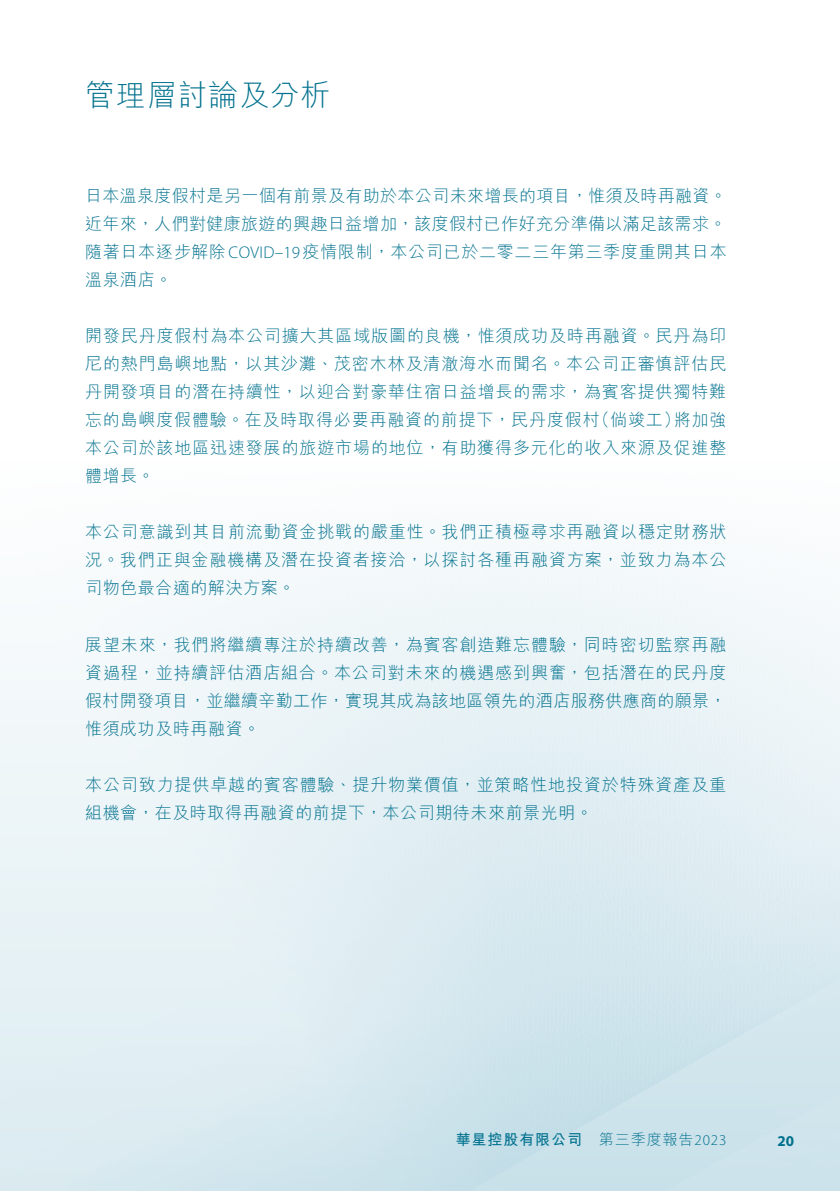
<style>
.page{position:relative;width:840px;height:1191px;background:#fff}
.page>*{position:absolute;margin:0;border:0;box-sizing:border-box;transform-origin:0 0}
.t1{font:300 30px "M Hei HK";letter-spacing:.025em;color:#00718e}
._00_txt{font:300 17px/28px "M Hei HK";letter-spacing:.05em;color:#00718e;text-align:justify}
.t2{font:300 15px "M Hei HK";letter-spacing:.06em;color:#00718e}
.t3{font:700 15px "M Hei HK";letter-spacing:.06em;color:#00718e}
.t4{font:700 15px "Myriad Pro";color:#00718e}
.s1{font-family:"Myriad Pro"}
</style>
<div class="page">
<h1 class="t1" style="left:85px;top:80px;width:247px">管理層討論及分析</h1>
<p class="_00_txt" style="left:85px;top:182px;width:642px">日本溫泉度假村是另一個有前景及有助於本公司未來增長的項目，惟須及時再融資。近年來，人們對健康旅遊的興趣日益增加，該度假村已作好充分準備以滿足該需求。隨著日本逐步解除<span class="s1">COVID–19</span>疫情限制，本公司已於二零二三年第三季度重開其日本溫泉酒店。</p>
<p class="_00_txt" style="left:85px;top:322px;width:642px;text-align:right">開發民丹度假村為本公司擴大其區域版圖的良機，惟須成功及時再融資。民丹為印尼的熱門島嶼地點，以其沙灘、茂密木林及清澈海水而聞名。本公司正審慎評估民丹開發項目的潛在持續性，以迎合對豪華住宿日益增長的需求，為賓客提供獨特難將加強</p>
<p class="_00_txt" style="left:592px;top:406px;width:89px">（倘竣工）</p>
<p class="_00_txt" style="left:85px;top:406px;width:642px;text-align:left">忘的島嶼度假體驗。在及時取得必要再融資的前提下，民丹度假村<br>本公司於該地區迅速發展的旅遊市場的地位，有助獲得多元化的收入來源及促進整體增長。</p>
<p class="_00_txt" style="left:85px;top:518px;width:642px">本公司意識到其目前流動資金挑戰的嚴重性。我們正積極尋求再融資以穩定財務狀況。我們正與金融機構及潛在投資者接洽，以探討各種再融資方案，並致力為本公司物色最合適的解決方案。</p>
<p class="_00_txt" style="left:85px;top:630px;width:642px">展望未來，我們將繼續專注於持續改善，為賓客創造難忘體驗，同時密切監察再融資過程，並持續評估酒店組合。本公司對未來的機遇感到興奮，包括潛在的民丹度假村開發項目，並繼續辛勤工作，實現其成為該地區領先的酒店服務供應商的願景，惟須成功及時再融資。</p>
<p class="_00_txt" style="left:85px;top:770px;width:642px">本公司致力提供卓越的賓客體驗、提升物業價值，並策略性地投資於特殊資產及重組機會，在及時取得再融資的前提下，本公司期待未來前景光明。</p>
<p class="t3" style="left:455px;top:1128px;width:128px">華星控股有限公司</p>
<p class="t2" style="left:598px;top:1132px;width:129px">第三季度報告<span class="s1">2023</span></p>
<p class="t4" style="left:777px;top:1131px;width:18px">20</p>
</div>
